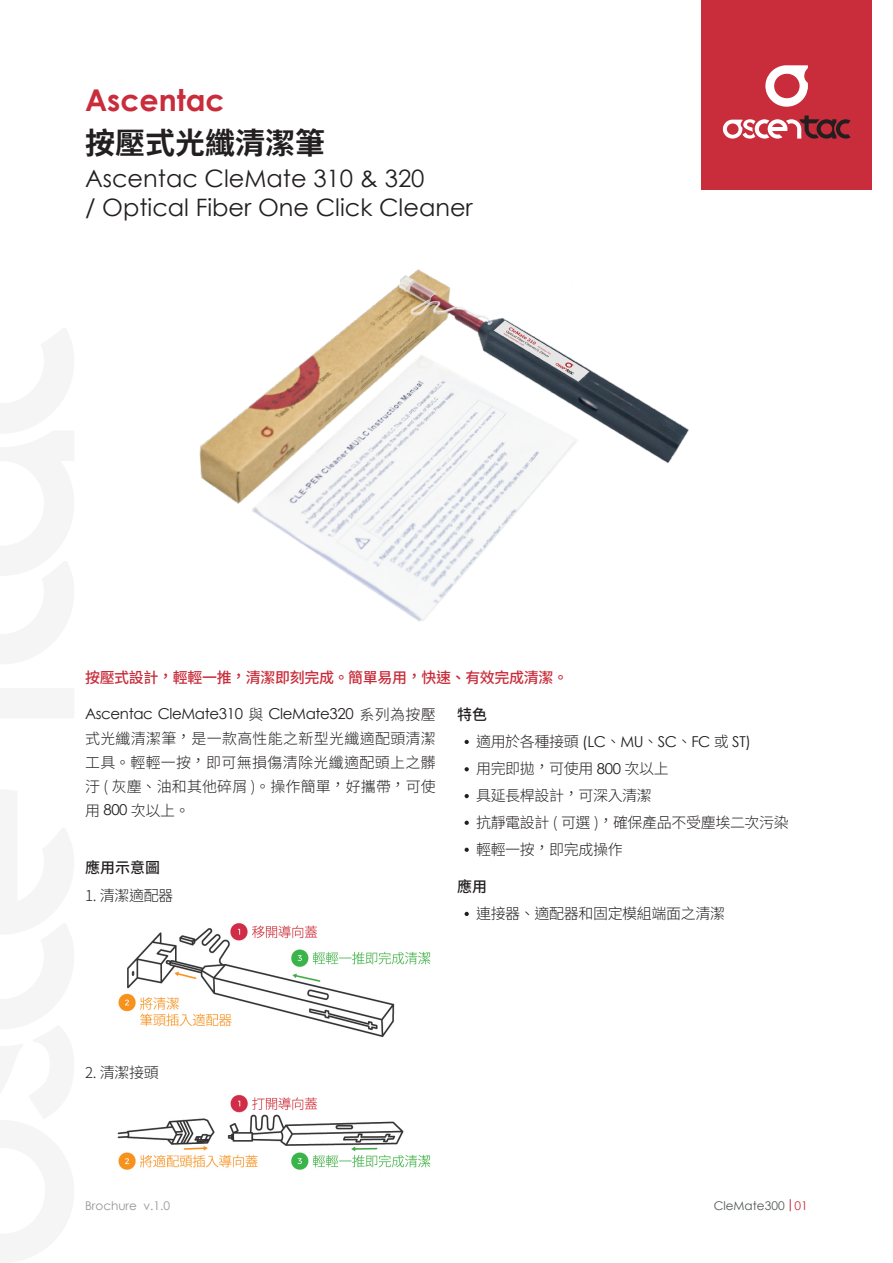
<style>
.page{position:relative;width:893px;height:1263px;background:#fff}
.page>*{position:absolute;margin:0;border:0;box-sizing:border-box;transform-origin:0 0}
.t1{font:700 30px "Noto Sans CJK";color:#231f20}
.t2{font:700 30px "Century Gothic";color:#c92c3a}
.t3{font:24px "Century Gothic";color:#231f20}
.M-L-10{font:300 15px/24.2px "Noto Sans CJK";letter-spacing:-.025em;color:#231f20;text-align:justify}
.t4{font:500 15px "Noto Sans CJK";letter-spacing:-.025em;color:#c92c3a}
.t5{font:15px "Century Gothic";letter-spacing:-.025em;color:#231f20}
.t6{font:500 15px "Noto Sans CJK";color:#231f20}
.t7{font:12px "Century Gothic";color:#969696}
.t8{font:12px "Century Gothic";color:#545758}
.s1{font-family:"Century Gothic";font-weight:400}
.s2{font-family:"Noto Sans CJK";font-weight:300}
.s3{color:#c92c3a}
</style>
<div class="page">
<svg style="left:465px;top:740px;width:4px;height:4px"></svg>
<svg style="left:465px;top:912px;width:4px;height:4px"></svg>
<svg style="left:465px;top:767px;width:4px;height:4px"></svg>
<svg style="left:465px;top:821px;width:4px;height:4px"></svg>
<svg style="left:465px;top:848px;width:4px;height:4px"></svg>
<svg style="left:465px;top:794px;width:4px;height:4px"></svg>
<img style="left:117px;top:1094px;width:314px;height:76px">
<img style="left:118px;top:923px;width:313px;height:115px">
<div style="left:702px;top:0;width:170px;height:189px;background:#c92c3a"></div>
<svg style="left:765px;top:65px;width:43px;height:42px"></svg>
<svg style="left:723px;top:115px;width:127px;height:24px"></svg>
<svg style="left:790px;top:1199px;width:1px;height:12px"></svg>
<img style="left:199px;top:269px;width:490px;height:353px">
<p class="t2" style="left:85px;top:77px;width:141px">Ascentac</p>
<p class="t1" style="left:85px;top:126px;width:241px">按壓式光纖清潔筆</p>
<p class="t3" style="left:85px;top:161px;width:341px">Ascentac CleMate 310 &amp; 320</p>
<p class="t3" style="left:85px;top:190px;width:389px">/ Optical Fiber One Click Cleaner</p>
<p class="t4" style="left:85px;top:669px;width:485px">按壓式設計，輕輕一推，清潔即刻完成。簡單易用，快速、有效完成清潔。</p>
<p class="M-L-10" style="left:85px;top:702px;width:352px"><span class="s1">Ascentac CleMate310</span> 與 <span class="s1">CleMate320</span> 系列為按壓式光纖清潔筆，是一款高性能之新型光纖適配頭清潔工具。輕輕一按，即可無損傷清除光纖適配頭上之髒汙 ( 灰塵、油和其他碎屑 )。操作簡單，好攜帶，可使用 <span class="s1">800</span> 次以上。</p>
<p class="t6" style="left:85px;top:859px;width:76px">應用示意圖</p>
<p class="M-L-10" style="left:85px;top:884px;width:90px">1. 清潔適配器</p>
<p class="t6" style="left:457px;top:706px;width:31px">特色</p>
<p class="t5" style="left:476px;top:731px;width:276px"><span class="s2">適用於各種接頭</span> (LC<span class="s2">、</span>MU<span class="s2">、</span>SC<span class="s2">、</span>FC <span class="s2">或</span> ST)</p>
<p class="M-L-10" style="left:476px;top:757px;width:194px">用完即拋，可使用 <span class="s1">800</span> 次以上</p>
<p class="M-L-10" style="left:476px;top:784px;width:177px">具延長桿設計，可深入清潔</p>
<p class="M-L-10" style="left:476px;top:811px;width:314px">抗靜電設計 ( 可選 )，確保產品不受塵埃二次污染</p>
<p class="M-L-10" style="left:476px;top:838px;width:148px">輕輕一按，即完成操作</p>
<p class="t6" style="left:457px;top:878px;width:31px">應用</p>
<p class="M-L-10" style="left:476px;top:902px;width:251px">連接器、適配器和固定模組端面之清潔</p>
<p class="M-L-10" style="left:85px;top:1060px;width:75px">2. 清潔接頭</p>
<p class="t7" style="left:85px;top:1197px;width:87px">Brochure v.1.0</p>
<p class="t8" style="left:714px;top:1197px;width:96px">CleMate300 <span class="s3">01</span></p>
</div>
